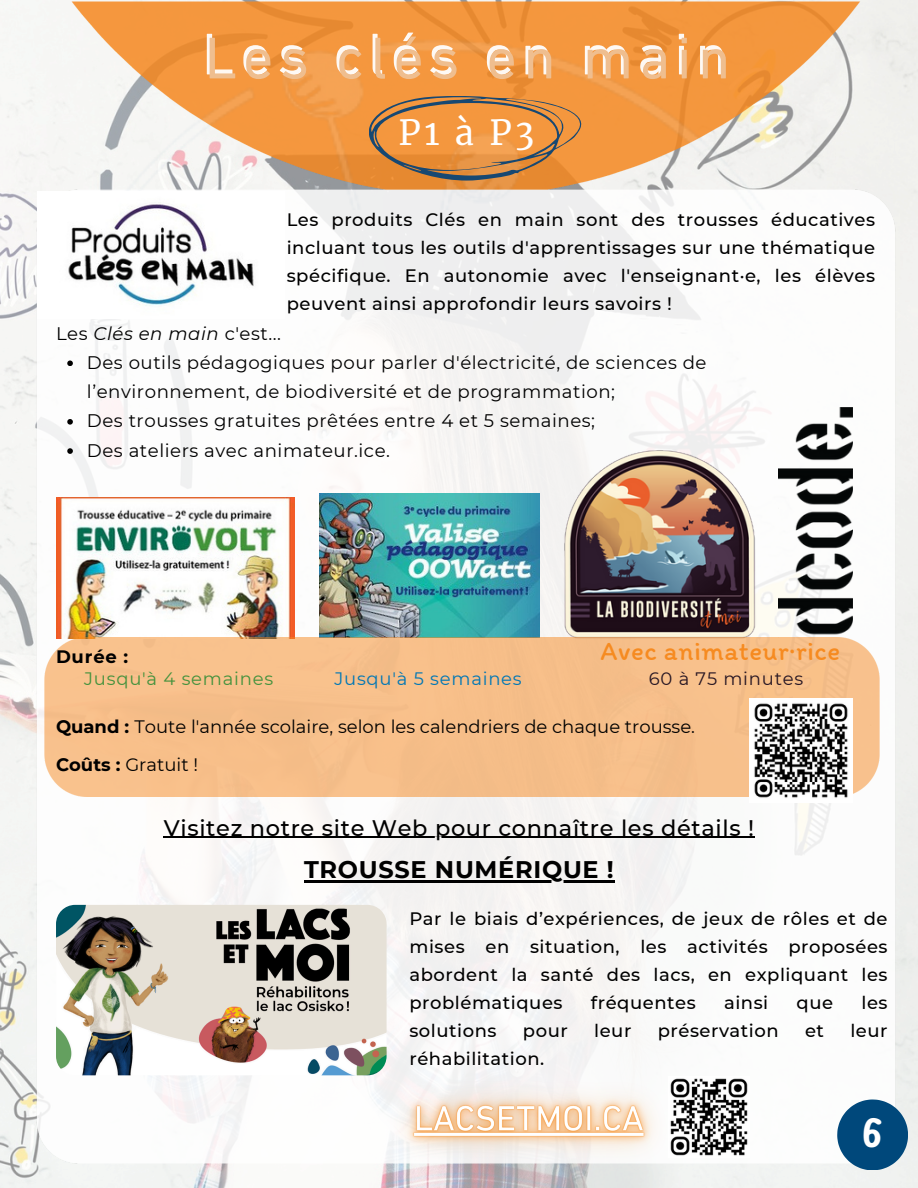
<style>
.page{position:relative;width:918px;height:1188px;background:#fff}
.page>*{position:absolute;margin:0;border:0;box-sizing:border-box;transform-origin:0 0}
.t1{font:59.85px "DIN Next Devanagari Std";letter-spacing:.105em;color:rgb(255 255 255/.95)}
.t2{font:700 45px "Yvesyvesdrawing";color:#fff}
.t3{font:34.2px "Merriweather";color:#fff}
.t4{font:26.7px "Itim";letter-spacing:.02em;color:#f68b21}
.t5{font:700 24px "Montserrat";letter-spacing:.03em;color:#000}
.t6{font:500 22.5px "Montserrat";letter-spacing:.03em;color:#000}
.t7{font:18.15px/29.2px "Montserrat";letter-spacing:.03em;color:#000}
.t8{font:500 18px/28.2px "Montserrat";letter-spacing:.03em;color:#000;text-align:justify}
.t9{font:18px "Montserrat";color:#000}
.t10{font:18px "Montserrat";letter-spacing:.045em;color:#44923d}
.t11{font:18px "Montserrat";letter-spacing:.045em;color:#0077b5}
.t12{font:18px "Montserrat";letter-spacing:.045em;color:#271623}
.t13{font:700 18px "Montserrat";letter-spacing:.045em;color:#000}
.s1{font-style:italic}
.s2{font-weight:700}
</style>
<div class="page">
<img style="left:0;top:0;width:918px;height:1171px">
<img style="left:18px;top:0;width:829px;height:209px">
<img style="left:320px;top:494px;width:219px;height:144px">
<img style="left:56px;top:498px;width:239px;height:140px">
<img style="left:37px;top:192px;width:248px;height:127px">
<img style="left:551px;top:435px;width:215px;height:203px">
<svg style="left:67px;top:360px;width:6px;height:6px"></svg>
<svg style="left:67px;top:419px;width:6px;height:6px"></svg>
<svg style="left:67px;top:448px;width:6px;height:6px"></svg>
<svg style="left:369px;top:96px;width:212px;height:85px;background:#d68b43"></svg>
<img style="left:778px;top:407px;width:75px;height:231px">
<div style="left:44px;top:638px;width:835px;height:158px;background:#f7bf8a"></div>
<svg style="left:837px;top:1100px;width:71px;height:70px;background:#326c94"></svg>
<img style="left:749px;top:699px;width:104px;height:103px">
<img style="left:56px;top:905px;width:330px;height:170px;border-radius:19px">
<img style="left:692px;top:1076px;width:58px;height:81px">
<hr style="left:304px;top:881px;width:311px;height:2px;background:#000">
<img style="left:366px;top:1047px;width:326px;height:141px">
<hr style="left:164px;top:837px;width:591px;height:1px;background:#000">
<h1 class="t1" style="left:202px;top:15px;width:527px">Les clés en main</h1>
<p class="t3" style="left:399px;top:111px;width:137px">P1 à P3</p>
<p class="t8" style="left:287px;top:205px;width:590px">Les produits Clés en main sont des trousses éducatives incluant tous les outils d'apprentissages sur une thématique spécifique. En autonomie avec l'enseignant·e, les élèves peuvent ainsi approfondir leurs savoirs !</p>
<p class="t7" style="left:56px;top:318px;width:227px">Les <span class="s1">Clés en main</span> c'est...</p>
<p class="t7" style="left:87px;top:348px;width:621px">Des outils pédagogiques pour parler d'électricité, de sciences de l’environnement, de biodiversité et de programmation;</p>
<p class="t7" style="left:87px;top:406px;width:510px">Des trousses gratuites prêtées entre 4 et 5 semaines;</p>
<p class="t7" style="left:87px;top:435px;width:305px">Des ateliers avec animateur.ice.</p>
<p class="t4" style="left:601px;top:634px;width:241px">Avec animateur·rice</p>
<p class="t13" style="left:56px;top:645px;width:74px">Durée :</p>
<p class="t10" style="left:84px;top:668px;width:191px">Jusqu'à 4 semaines</p>
<h4 class="t11" style="left:334px;top:668px;width:189px">Jusqu'à 5 semaines</h4>
<p class="t12" style="left:649px;top:668px;width:156px">60 à 75 minutes</p>
<p class="t9" style="left:56px;top:716px;width:641px"><span class="s2">Quand :</span> Toute l'année scolaire, selon les calendriers de chaque trousse.</p>
<p class="t9" style="left:56px;top:754px;width:144px"><span class="s2">Coûts :</span> Gratuit !</p>
<h5 class="t6" style="left:164px;top:814px;width:592px">Visitez notre site Web pour connaître les détails !</h5>
<h6 class="t5" style="left:304px;top:855px;width:311px">TROUSSE NUMÉRIQUE !</h6>
<p class="t8" style="left:409px;top:904px;width:480px">Par le biais d’expériences, de jeux de rôles et de mises en situation, les activités proposées abordent la santé des lacs, en expliquant les problématiques</p>
<p class="t8" style="left:591px;top:989px;width:106px">fréquentes</p>
<p class="t8" style="left:724px;top:989px;width:46px">ainsi</p>
<p class="t8" style="left:797px;top:989px;width:38px">que</p>
<p class="t8" style="left:862px;top:989px;width:28px">les</p>
<p class="t8" style="left:409px;top:1017px;width:89px">solutions</p>
<p class="t8" style="left:523px;top:1017px;width:46px">pour</p>
<p class="t8" style="left:594px;top:1017px;width:39px">leur</p>
<p class="t8" style="left:658px;top:1017px;width:123px">préservation</p>
<p class="t8" style="left:805px;top:1017px;width:21px">et</p>
<p class="t8" style="left:850px;top:1017px;width:39px">leur</p>
<p class="t8" style="left:409px;top:1045px;width:136px">réhabilitation.</p>
<p class="t2" style="left:861px;top:1114px;width:24px">6</p>
</div>
